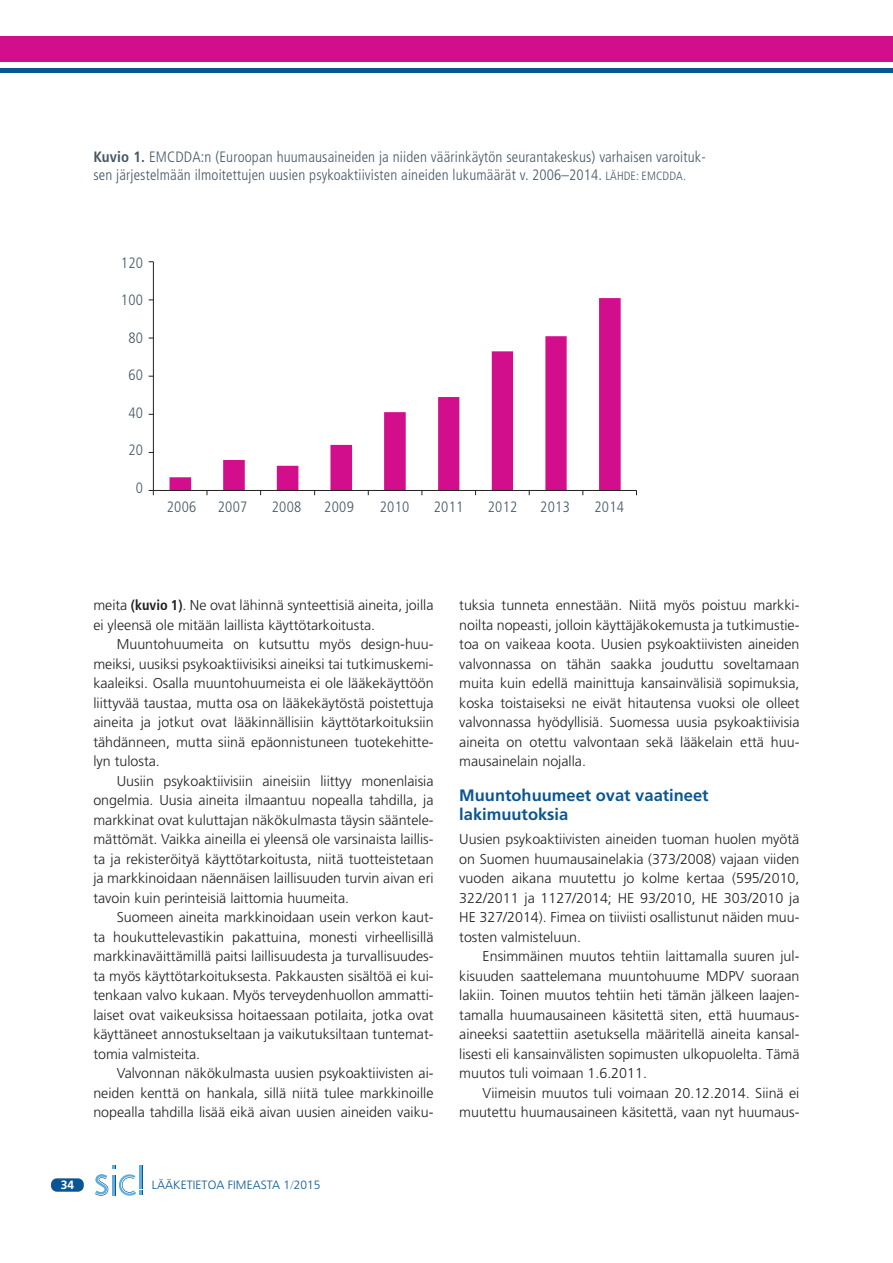
<style>
.page{position:relative;width:893px;height:1263px;background:#fff}
.page>*{position:absolute;margin:0;border:0;box-sizing:border-box;transform-origin:0 0}
.t1{font:700 16.5px/19.5px "Frutiger";color:#0a5694}
.t2{font:300 condensed 15px/18px "Frutiger";letter-spacing:.01em;color:#475865}
.t3{font:300 14.25px/19.5px "Frutiger";color:#231f20;text-align:justify}
.t4{font:300 12px "Frutiger";letter-spacing:.005em;color:#0a5694}
.t5{font:700 12px "Frutiger";color:#fff}
.s1{font-weight:700}
.s2{font-size:12px}
.s3{font-weight:700;font-stretch:condensed}
.s4{color:#5daee0}
</style>
<div class="page">
<div style="left:51px;top:1178px;width:33px;height:14px;background:#0a5694;border-radius:6px"></div>
<svg style="left:95px;top:1165px;width:48px;height:31px"></svg>
<div style="left:0;top:36px;width:892px;height:26px;background:#d20e8c"></div>
<hr style="left:0;top:68px;width:892px;height:4px;background:#0a5694">
<svg style="left:169px;top:298px;width:451px;height:192px"></svg>
<hr style="left:153px;top:262px;width:1px;height:228px;background:#231f20">
<hr style="left:153px;top:490px;width:483px;height:1px;background:#231f20">
<svg style="left:149px;top:490px;width:5px;height:5px"></svg>
<p class="t2" style="left:93px;top:149px;width:614px"><span class="s1">Kuvio 1.</span> EMCDDA:n (Euroopan huumausaineiden ja niiden väärinkäytön seurantakeskus) varhaisen varoituk&shy;sen järjestelmään ilmoitettujen uusien psykoaktiivisten aineiden lukumäärät v. 2006–2014. <span class="s2">LÄHDE: EMCDDA.</span></p>
<p class="t2" style="left:121px;top:255px;width:24px">120</p>
<p class="t2" style="left:121px;top:292px;width:24px">100</p>
<p class="t2" style="left:128px;top:330px;width:16px">80</p>
<p class="t2" style="left:128px;top:367px;width:16px">60</p>
<p class="t2" style="left:128px;top:405px;width:16px">40</p>
<p class="t2" style="left:128px;top:442px;width:16px">20</p>
<p class="t2" style="left:136px;top:480px;width:9px">0</p>
<p class="t2" style="left:167px;top:499px;width:31px">2006</p>
<p class="t2" style="left:218px;top:499px;width:31px">2007</p>
<p class="t2" style="left:272px;top:499px;width:31px">2008</p>
<p class="t2" style="left:324px;top:499px;width:31px">2009</p>
<p class="t2" style="left:380px;top:499px;width:31px">2010</p>
<p class="t2" style="left:434px;top:499px;width:31px">2011</p>
<p class="t2" style="left:488px;top:499px;width:31px">2012</p>
<p class="t2" style="left:540px;top:499px;width:31px">2013</p>
<p class="t2" style="left:594px;top:499px;width:31px">2014</p>
<p class="t3" style="left:93px;top:597px;width:341px">meita <span class="s3">(kuvio 1)</span>. Ne ovat lähinnä synteettisiä aineita, joilla ei yleensä ole mitään laillista käyttötarkoitusta.</p>
<p class="t3" style="left:93px;top:636px;width:342px;text-indent:23px">Muuntohuumeita on kutsuttu myös design-huu&shy;meiksi, uusiksi psykoaktiivisiksi aineiksi tai tutkimuskemi&shy;kaaleiksi. Osalla muuntohuumeista ei ole lääkekäyttöön liittyvää taustaa, mutta osa on lääkekäytöstä poistettuja aineita ja jotkut ovat lääkinnällisiin käyttötarkoituksiin tähdänneen, mutta siinä epäonnistuneen tuotekehitte&shy;lyn tulosta.</p>
<p class="t3" style="left:93px;top:772px;width:342px;text-indent:23px">Uusiin psykoaktiivisiin aineisiin liittyy monenlaisia ongelmia. Uusia aineita ilmaantuu nopealla tahdilla, ja markkinat ovat kuluttajan näkökulmasta täysin sääntele&shy;mättömät. Vaikka aineilla ei yleensä ole varsinaista laillis&shy;ta ja rekisteröityä käyttötarkoitusta, niitä tuotteistetaan ja markkinoidaan näennäisen laillisuuden turvin aivan eri tavoin kuin perinteisiä laittomia huumeita.</p>
<p class="t3" style="left:93px;top:909px;width:342px;text-indent:23px">Suomeen aineita markkinoidaan usein verkon kaut&shy;ta houkuttelevastikin pakattuina, monesti virheellisillä markkinaväittämillä paitsi laillisuudesta ja turvallisuudes&shy;ta myös käyttötarkoituksesta. Pakkausten sisältöä ei kui&shy;tenkaan valvo kukaan. Myös terveydenhuollon ammatti&shy;laiset ovat vaikeuksissa hoitaessaan potilaita, jotka ovat käyttäneet annostukseltaan ja vaikutuksiltaan tuntemat&shy;tomia valmisteita.</p>
<p class="t3" style="left:93px;top:1064px;width:342px;text-indent:23px">Valvonnan näkökulmasta uusien psykoaktiivisten ai&shy;neiden kenttä on hankala, sillä niitä tulee markkinoille nopealla tahdilla lisää eikä aivan uusien aineiden vaiku-</p>
<p class="t5" style="left:61px;top:1180px;width:15px">34</p>
<p class="t4" style="left:152px;top:1180px;width:170px">LÄÄKETIETOA FIMEASTA 1<span class="s4">/</span>2015</p>
<p class="t3" style="left:459px;top:597px;width:342px">tuksia tunneta ennestään. Niitä myös poistuu markki&shy;noilta nopeasti, jolloin käyttäjäkokemusta ja tutkimustie&shy;toa on vaikeaa koota. Uusien psykoaktiivisten aineiden valvonnassa on tähän saakka jouduttu soveltamaan muita kuin edellä mainittuja kansainvälisiä sopimuksia, koska toistaiseksi ne eivät hitautensa vuoksi ole olleet valvonnassa hyödyllisiä. Suomessa uusia psykoaktiivisia aineita on otettu valvontaan sekä lääkelain että huu&shy;mausainelain nojalla.</p>
<p class="t1" style="left:459px;top:787px;width:251px">Muuntohuumeet ovat vaatineet lakimuutoksia</p>
<p class="t3" style="left:459px;top:831px;width:342px">Uusien psykoaktiivisten aineiden tuoman huolen myötä on Suomen huumausainelakia (373/2008) vajaan viiden vuoden aikana muutettu jo kolme kertaa (595/2010, 322/2011 ja 1127/2014; HE 93/2010, HE 303/2010 ja HE 327/2014). Fimea on tiiviisti osallistunut näiden muu&shy;tosten valmisteluun.</p>
<p class="t3" style="left:459px;top:948px;width:342px;text-indent:23px">Ensimmäinen muutos tehtiin laittamalla suuren jul&shy;kisuuden saattelemana muuntohuume MDPV suoraan lakiin. Toinen muutos tehtiin heti tämän jälkeen laajen&shy;tamalla huumausaineen käsitettä siten, että huumaus&shy;aineeksi saatettiin asetuksella määritellä aineita kansal&shy;lisesti eli kansainvälisten sopimusten ulkopuolelta. Tämä muutos tuli voimaan 1.6.2011.</p>
<p class="t3" style="left:459px;top:1084px;width:342px;text-align:right">Viimeisin muutos tuli voimaan 20.12.2014. Siinä ei muutettu huumausaineen käsitettä, vaan nyt huumaus-</p>
</div>
